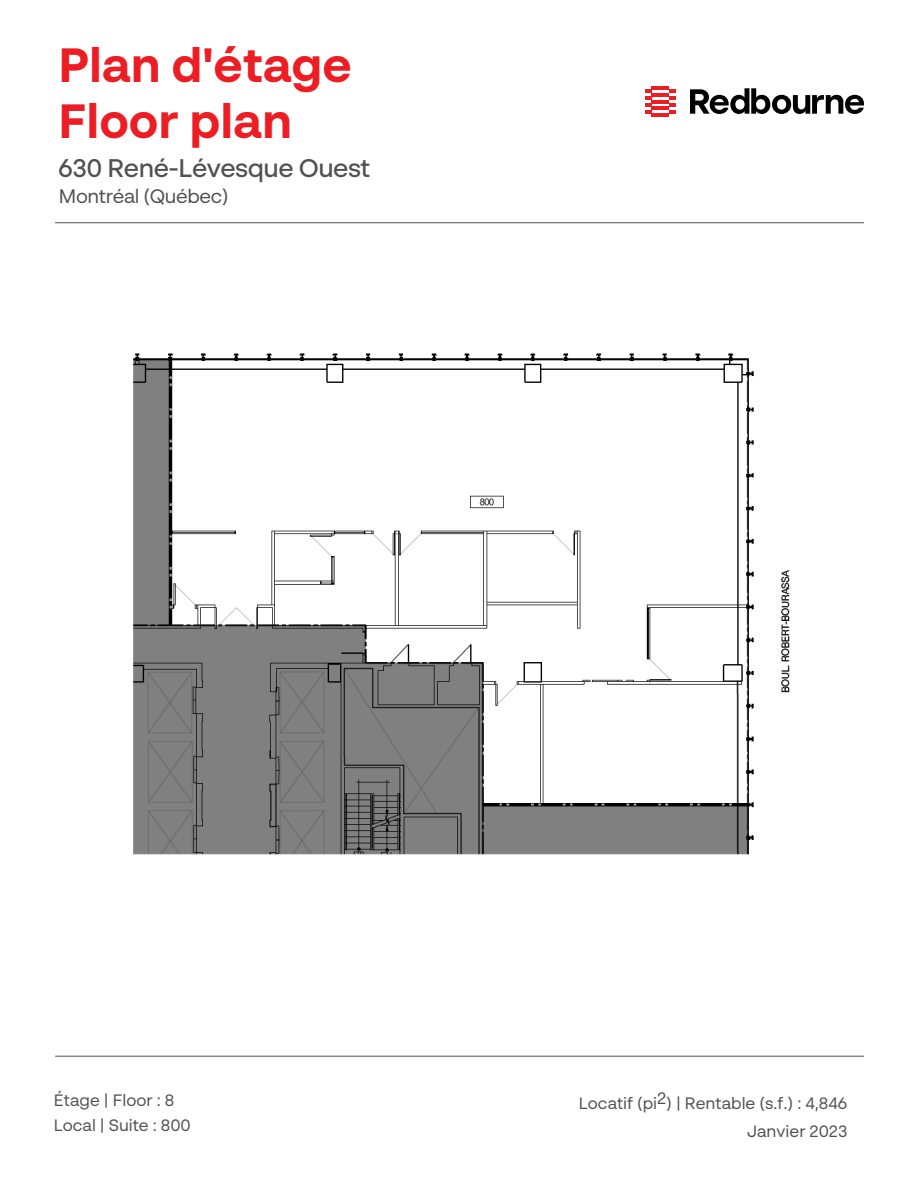
<style>
.page{position:relative;width:918px;height:1188px;background:#fff}
.page>*{position:absolute;margin:0;border:0;box-sizing:border-box;transform-origin:0 0}
.t1{font:700 48px/55.5px "BR Sonoma";color:#ed1d24}
.t2{font:500 25.5px "BR Sonoma";letter-spacing:-.02em;color:#515151}
.t3{font:19.5px "BR Sonoma";letter-spacing:-.02em;color:#515151}
.t4{font:16.5px/25px "BR Sonoma";color:#515151}
</style>
<div class="page">
<hr style="left:55px;top:1056px;width:809px;height:1px;background:#515151">
<hr style="left:55px;top:222px;width:809px;height:1px;background:#515151">
<svg style="left:690px;top:88px;width:174px;height:26px"></svg>
<hr style="left:652px;top:86px;width:17px;height:3px;background:#ee1d23">
<hr style="left:652px;top:93px;width:17px;height:3px;background:#ee1d23">
<hr style="left:652px;top:100px;width:17px;height:3px;background:#ee1d23">
<hr style="left:652px;top:107px;width:17px;height:3px;background:#ee1d23">
<hr style="left:652px;top:114px;width:17px;height:3px;background:#ee1d23">
<svg style="left:645px;top:89px;width:7px;height:25px"></svg>
<svg style="left:669px;top:89px;width:7px;height:25px"></svg>
<img style="left:133px;top:353px;width:657px;height:502px">
<h1 class="t1" style="left:58px;top:38px;width:295px">Plan d'étage<br>Floor plan</h1>
<h2 class="t2" style="left:58px;top:152px;width:314px">630 René-Lévesque Ouest</h2>
<p class="t3" style="left:59px;top:184px;width:171px">Montréal (Québec)</p>
<p class="t4" style="left:54px;top:1088px;width:139px">Étage | Floor : 8<br>Local | Suite : 800</p>
<p class="t4" style="left:579px;top:1090px;width:270px;line-height:27.5px;text-align:right">Locatif (pi2) | Rentable (s.f.) : 4,846<br>Janvier 2023</p>
</div>
